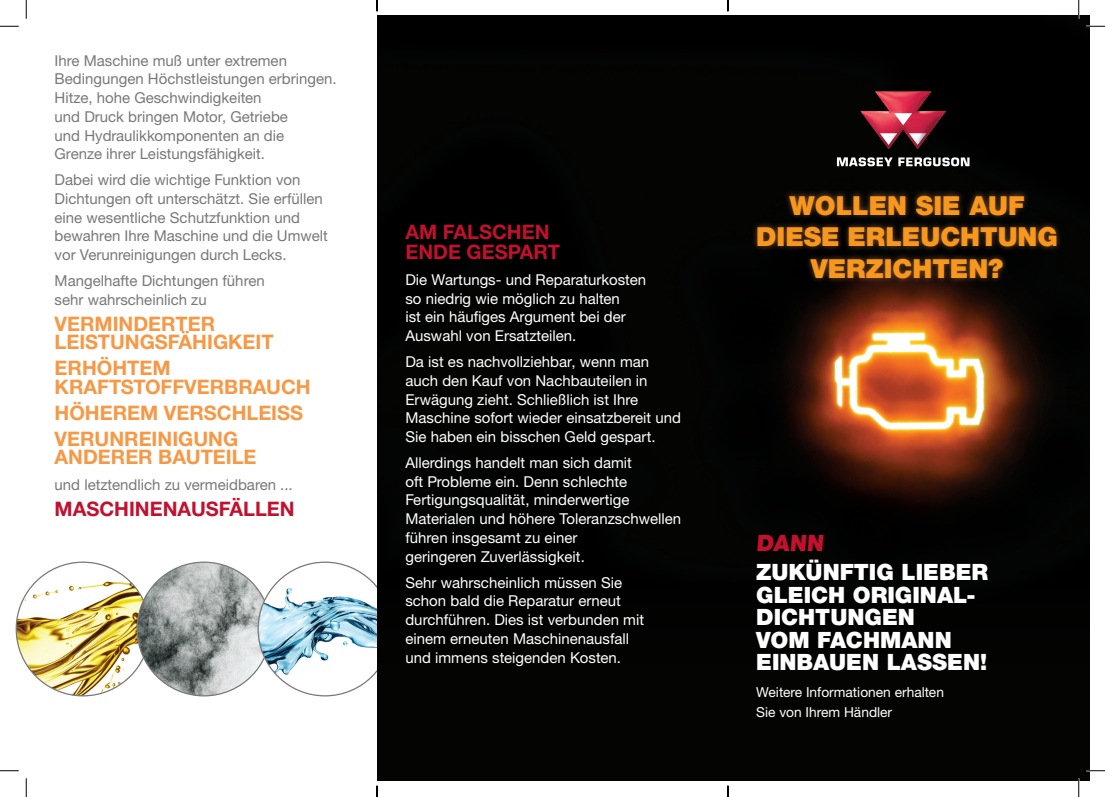
<style>
.page{position:relative;width:1105px;height:797px;background:#fff}
.page>*{position:absolute;margin:0;border:0;box-sizing:border-box;transform-origin:0 0}
.t1{font:900 26.25px/31.5px "Helvetica Neue LTW1 G";color:#f7971d;text-align:center}
.t2{font:900 22.5px/22.5px "Helvetica Neue LTW1 G";color:#fff}
.t3{font:900 22.5px "Helvetica Neue LTW1 G";color:#c3102f}
.t4{font:700 20px/18.8px "Helvetica Neue LTW1 G";color:#f79845}
.t5{font:700 20px/19.8px "Helvetica Neue LTW1 G";color:#c3102f}
.t6{font:15px/18.8px "Helvetica Neue LTW1 G";color:#fff}
.t7{font:15px/18.8px "Helvetica Neue LTW1 G";color:#777877}
.t8{font:13.75px/19.8px "Helvetica Neue LTW1 G";color:#fff}
</style>
<div class="page">
<img style="left:16px;top:562px;width:134px;height:134px;border-radius:67px">
<img style="left:137px;top:562px;width:134px;height:134px;border-radius:67px">
<img style="left:258px;top:562px;width:134px;height:134px;border-radius:67px">
<div style="left:377px;top:16px;width:712px;height:765px;background:#040503"></div>
<img style="left:787px;top:16px;width:293px;height:490px">
<div style="left:751px;top:189px;width:312px;height:95px;background:#f79845;opacity:.5"></div>
<svg style="left:837px;top:157px;width:132px;height:9px"></svg>
<svg style="left:860px;top:91px;width:86px;height:58px"></svg>
<img style="left:880px;top:133px;width:17px;height:12px">
<img style="left:909px;top:133px;width:17px;height:12px">
<svg style="left:0;top:25px;width:19px;height:2px"></svg>
<svg style="left:1086px;top:25px;width:19px;height:2px"></svg>
<svg style="left:0;top:770px;width:19px;height:1px"></svg>
<svg style="left:1086px;top:770px;width:19px;height:1px"></svg>
<svg style="left:25px;top:0;width:2px;height:19px"></svg>
<svg style="left:25px;top:778px;width:2px;height:19px"></svg>
<svg style="left:1078px;top:0;width:1px;height:19px"></svg>
<svg style="left:1078px;top:778px;width:1px;height:19px"></svg>
<svg style="left:376px;top:0;width:2px;height:11px"></svg>
<svg style="left:376px;top:785px;width:2px;height:12px"></svg>
<svg style="left:727px;top:0;width:2px;height:11px"></svg>
<svg style="left:727px;top:785px;width:2px;height:12px"></svg>
<p class="t7" style="left:55px;top:51px;width:283px">Ihre Maschine muß unter extremen Bedingungen Höchstleistungen erbringen.<br>Hitze, hohe Geschwindigkeiten<br>und Druck bringen Motor, Getriebe<br>und Hydraulikkomponenten an die<br>Grenze ihrer Leistungsfähigkeit.</p>
<p class="t7" style="left:55px;top:170px;width:275px">Dabei wird die wichtige Funktion von Dichtungen oft unterschätzt. Sie erfüllen eine wesentliche Schutzfunktion und bewahren Ihre Maschine und die Umwelt vor Verunreinigungen durch Lecks.</p>
<p class="t7" style="left:55px;top:271px;width:212px">Mangelhafte Dichtungen führen sehr wahrscheinlich zu</p>
<h3 class="t4" style="left:55px;top:314px;width:221px">VERMINDERTER<br>LEISTUNGSFÄHIGKEIT</h3>
<h3 class="t4" style="left:55px;top:358px;width:258px">ERHÖHTEM<br>KRAFTSTOFFVERBRAUCH</h3>
<h3 class="t4" style="left:55px;top:399px;width:250px;line-height:25.9px">HÖHEREM VERSCHLEISS<br>VERUNREINIGUNG</h3>
<h3 class="t4" style="left:55px;top:448px;width:203px">ANDERER BAUTEILE</h3>
<p class="t7" style="left:55px;top:475px;width:240px">und letztendlich zu vermeidbaren ...</p>
<h3 class="t5" style="left:55px;top:499px;width:242px">MASCHINENAUSFÄLLEN</h3>
<h3 class="t5" style="left:405px;top:222px;width:156px">AM FALSCHEN<br>ENDE GESPART</h3>
<p class="t6" style="left:405px;top:270px;width:242px">Die Wartungs- und Reparaturkosten so niedrig wie möglich zu halten<br>ist ein häufiges Argument bei der<br>Auswahl von Ersatzteilen.</p>
<p class="t6" style="left:405px;top:352px;width:277px">Da ist es nachvollziehbar, wenn man auch den Kauf von Nachbauteilen in Erwägung zieht. Schließlich ist Ihre Maschine sofort wieder einsatzbereit und Sie haben ein bisschen Geld gespart.</p>
<p class="t6" style="left:405px;top:453px;width:277px">Allerdings handelt man sich damit<br>oft Probleme ein. Denn schlechte Fertigungsqualität, minderwertige Materialen und höhere Toleranzschwellen führen insgesamt zu einer<br>geringeren Zuverlässigkeit.</p>
<p class="t6" style="left:405px;top:572px;width:240px">Sehr wahrscheinlich müssen Sie schon bald die Reparatur erneut durchführen. Dies ist verbunden mit einem erneuten Maschinenausfall und immens steigenden Kosten.</p>
<h1 class="t1" style="left:756px;top:190px;width:303px">WOLLEN SIE AUF<br>DIESE ERLEUCHTUNG<br>VERZICHTEN?</h1>
<h2 class="t3" style="left:756px;top:529px;width:71px">DANN</h2>
<h2 class="t2" style="left:756px;top:561px;width:234px">ZUKÜNFTIG LIEBER<br>GLEICH ORIGINAL-<br>DICHTUNGEN<br>VOM FACHMANN<br>EINBAUEN LASSEN!</h2>
<p class="t8" style="left:756px;top:682px;width:189px">Weitere Informationen erhalten<br>Sie von Ihrem Händler</p>
</div>
